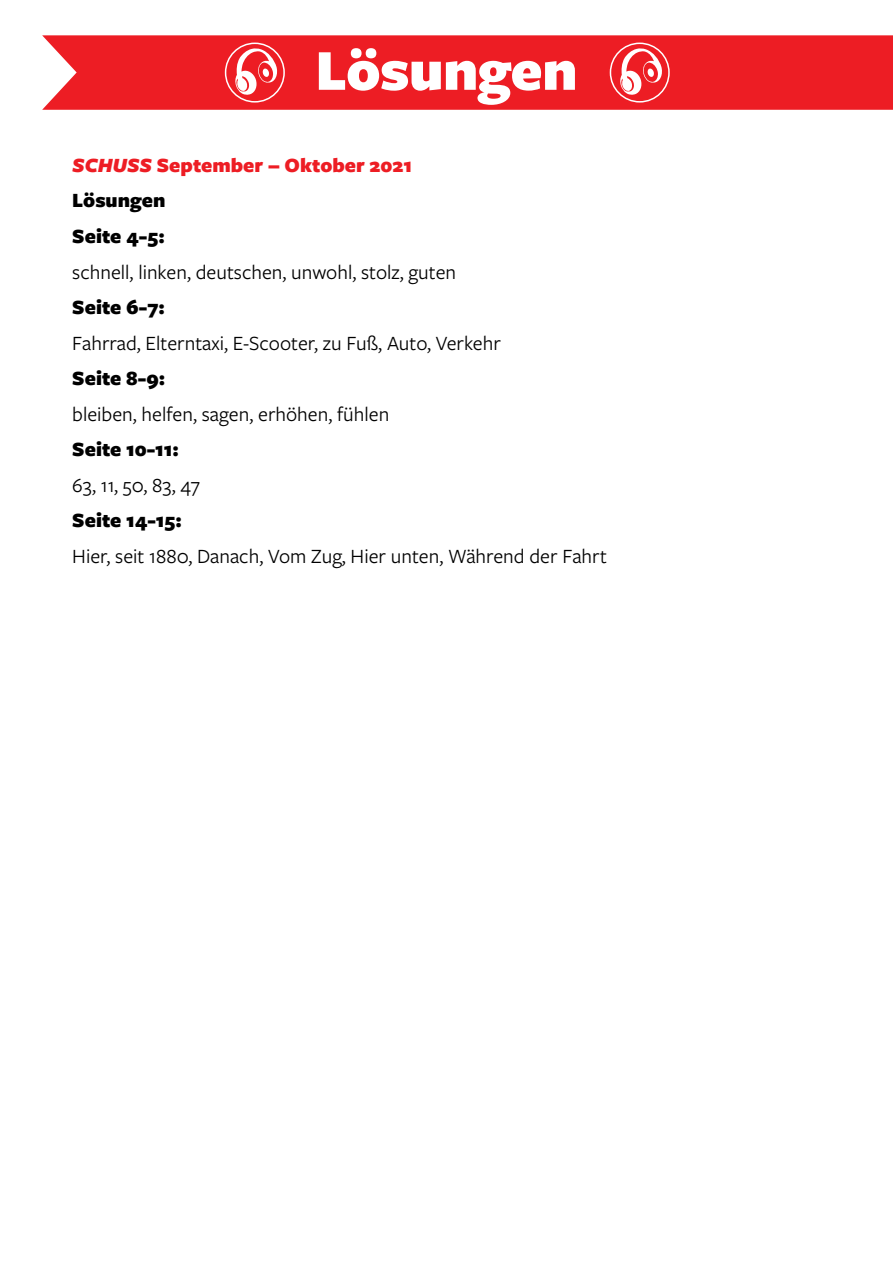
<style>
.page{position:relative;width:893px;height:1263px;background:#fff}
.page>*{position:absolute;margin:0;border:0;box-sizing:border-box;transform-origin:0 0}
.t1{font:900 60px "Freight Sans Pro";letter-spacing:-.01em;color:#fff}
.t2{font:21px "Freight Sans Pro";color:#000}
.t3{font:900 21px/35.5px "Freight Sans Pro";color:#ed1d24}
.t4{font:900 21px "Freight Sans Pro";color:#000}
.s1{font-style:italic}
.s2{color:#000}
</style>
<div class="page">
<div style="left:42px;top:35px;width:851px;height:75px;background:#ed1d24"></div>
<svg style="left:620px;top:48px;width:42px;height:47px"></svg>
<div style="left:610px;top:43px;width:60px;height:60px;border:2px solid #fff;border-radius:50%"></div>
<svg style="left:235px;top:48px;width:43px;height:47px"></svg>
<div style="left:225px;top:43px;width:60px;height:60px;border:2px solid #fff;border-radius:50%"></div>
<h1 class="t1" style="left:315px;top:28px;width:264px">Lösungen</h1>
<p class="t3" style="left:72px;top:147px;width:341px"><span class="s1">SCHUSS</span> September – Oktober 2021<br><span class="s2">Lösungen<br>Seite 4-5:</span></p>
<p class="t2" style="left:72px;top:258px;width:385px">schnell, linken, deutschen, unwohl, stolz, guten</p>
<p class="t4" style="left:72px;top:292px;width:94px">Seite 6-7:</p>
<p class="t2" style="left:72px;top:329px;width:430px">Fahrrad, Elterntaxi, E-Scooter, zu Fuß, Auto, Verkehr</p>
<p class="t4" style="left:72px;top:364px;width:95px">Seite 8-9:</p>
<p class="t2" style="left:72px;top:400px;width:318px">bleiben, helfen, sagen, erhöhen, fühlen</p>
<p class="t4" style="left:72px;top:435px;width:108px">Seite 10-11:</p>
<p class="t2" style="left:72px;top:471px;width:129px">63, 11, 50, 83, 47</p>
<p class="t4" style="left:72px;top:506px;width:111px">Seite 14-15:</p>
<p class="t2" style="left:72px;top:542px;width:536px">Hier, seit 1880, Danach, Vom Zug, Hier unten, Während der Fahrt</p>
</div>
